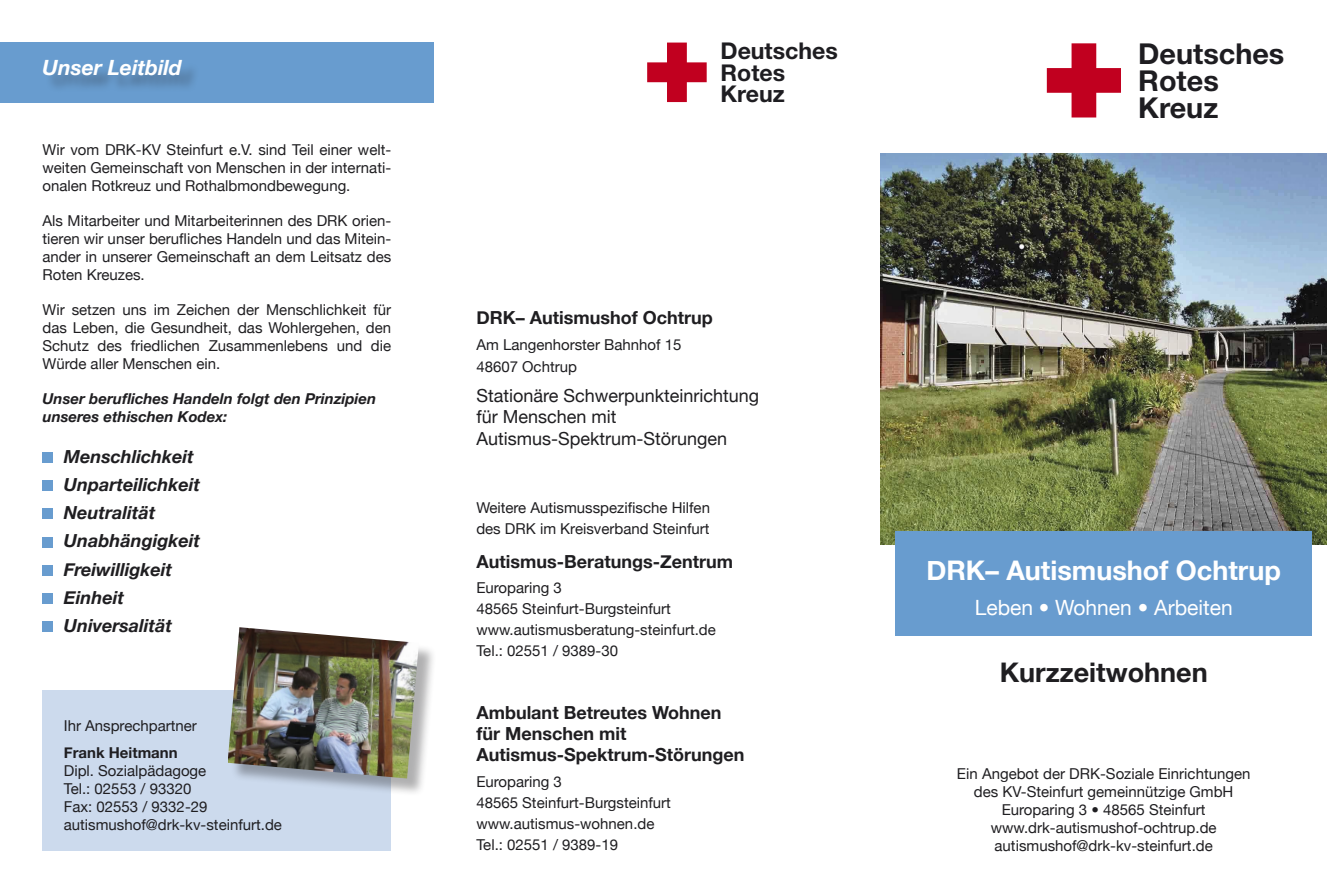
<style>
.page{position:relative;width:1327px;height:893px;background:#fff}
.page>*{position:absolute;margin:0;border:0;box-sizing:border-box;transform-origin:0 0}
.t1{font:700 28.8px/26.7px "Helvetica Neue";color:#1e1d21}
.t2{font:700 27px "Helvetica Neue";color:#fff}
.t3{font:700 27px "Helvetica Neue";color:#1f1e21}
.t4{font:700 23.1px/21.5px "Helvetica Neue";color:#1e1d21}
.t5{font:21px "Helvetica Neue";color:#fff}
.t6{font:italic 700 21px "Helvetica Neue";color:#fff}
.t7{font:700 18px/21px "Helvetica Neue";color:#1f1e21}
.t8{font:italic 700 18px/28.2px "Helvetica Neue";color:#1f1e21}
.t9{font:18px/21.6px "Helvetica Neue";color:#1f1e21}
.t10{font:15px/18px "Helvetica Neue";color:#1f1e21}
.t11{font:italic 700 15px/18px "Helvetica Neue";color:#1f1e21}
.t12{font:700 15px "Helvetica Neue";color:#1f1e21}
</style>
<div class="page">
<div style="left:43px;top:690px;width:348px;height:160px;background:#c7d6ec"></div>
<div style="left:0;top:43px;width:434px;height:60px;background:#689ccf"></div>
<div style="left:43px;top:452px;width:10px;height:11px;background:#689ccf"></div>
<div style="left:43px;top:480px;width:10px;height:11px;background:#689ccf"></div>
<div style="left:43px;top:508px;width:10px;height:11px;background:#689ccf"></div>
<div style="left:43px;top:537px;width:10px;height:10px;background:#689ccf"></div>
<div style="left:43px;top:565px;width:10px;height:11px;background:#689ccf"></div>
<div style="left:43px;top:593px;width:10px;height:11px;background:#689ccf"></div>
<div style="left:43px;top:622px;width:10px;height:10px;background:#689ccf"></div>
<img style="left:880px;top:153px;width:447px;height:391px">
<div style="left:895px;top:531px;width:417px;height:105px;background:#689ccf"></div>
<svg style="left:1047px;top:43px;width:74px;height:74px"></svg>
<svg style="left:647px;top:43px;width:59px;height:59px"></svg>
<div style="left:45px;top:62px;width:155px;height:31px;background:#1f1e21;opacity:.35"></div>
<div style="left:230px;top:629px;width:207px;height:167px;background:#1f1e21;opacity:.35"></div>
<img style="left:228px;top:627px;width:191px;height:151px">
<h3 class="t6" style="left:43px;top:54px;width:141px">Unser Leitbild</h3>
<p class="t10" style="left:43px;top:140px;width:350px;text-align:justify">Wir vom DRK-KV Steinfurt e.V. sind Teil einer welt&shy;weiten Gemeinschaft von Menschen in der internati&shy;onalen Rotkreuz und Rothalbmondbewegung.</p>
<p class="t10" style="left:43px;top:211px;width:350px;text-align:justify">Als Mitarbeiter und Mitarbeiterinnen des DRK orien&shy;tieren wir unser berufliches Handeln und das Mitein&shy;ander in unserer Gemeinschaft an dem Leitsatz des Roten Kreuzes.</p>
<p class="t10" style="left:43px;top:300px;width:350px;text-align:justify">Wir setzen uns im Zeichen der Menschlichkeit für das Leben, die Gesundheit, das Wohlergehen, den Schutz des friedlichen Zusammenlebens und die Würde aller Menschen ein.</p>
<p class="t11" style="left:43px;top:389px;width:335px">Unser berufliches Handeln folgt den Prinzipien unseres ethischen Kodex:</p>
<p class="t8" style="left:64px;top:442px;width:138px">Menschlichkeit<br>Unparteilichkeit<br>Neutralität<br>Unabhängigkeit<br>Freiwilligkeit<br>Einheit<br>Universalität</p>
<p class="t10" style="left:64px;top:717px;width:135px">Ihr Ansprechpartner</p>
<p class="t12" style="left:64px;top:743px;width:115px">Frank Heitmann</p>
<p class="t10" style="left:64px;top:761px;width:220px">Dipl. Sozialpädagoge<br>Tel.: 02553 / 93320<br>Fax: 02553 / 9332-29 autismushof@drk-kv-steinfurt.de</p>
<h3 class="t4" style="left:720px;top:40px;width:119px">Deutsches<br>Rotes<br>Kreuz</h3>
<p class="t7" style="left:476px;top:306px;width:238px">DRK– Autismushof Ochtrup</p>
<p class="t10" style="left:476px;top:334px;width:207px;line-height:21.6px">Am Langenhorster Bahnhof 15<br>48607 Ochtrup</p>
<p class="t9" style="left:476px;top:384px;width:284px">Stationäre Schwerpunkteinrichtung für Menschen mit<br>Autismus-Spektrum-Störungen</p>
<p class="t10" style="left:476px;top:497px;width:235px;line-height:21px">Weitere Autismusspezifische Hilfen des DRK im Kreisverband Steinfurt</p>
<p class="t7" style="left:476px;top:551px;width:258px">Autismus-Beratungs-Zentrum</p>
<p class="t10" style="left:476px;top:577px;width:241px;line-height:21px">Europaring 3<br>48565 Steinfurt-Burgsteinfurt www.autismusberatung-steinfurt.de<br>Tel.: 02551 / 9389-30</p>
<h1 class="t1" style="left:1138px;top:40px;width:148px">Deutsches<br>Rotes<br>Kreuz</h1>
<h2 class="t2" style="left:926px;top:553px;width:356px">DRK– Autismushof Ochtrup</h2>
<h3 class="t5" style="left:974px;top:595px;width:259px">Leben • Wohnen • Arbeiten</h3>
<h2 class="t3" style="left:999px;top:656px;width:210px">Kurzzeitwohnen</h2>
<p class="t7" style="left:476px;top:702px;width:269px">Ambulant Betreutes Wohnen für Menschen mit<br>Autismus-Spektrum-Störungen</p>
<p class="t10" style="left:476px;top:771px;width:196px;line-height:21px">Europaring 3<br>48565 Steinfurt-Burgsteinfurt www.autismus-wohnen.de<br>Tel.: 02551 / 9389-19</p>
<p class="t10" style="left:957px;top:764px;width:295px;text-align:center">Ein Angebot der DRK-Soziale Einrichtungen des KV-Steinfurt gemeinnützige GmbH Europaring 3 • 48565 Steinfurt www.drk-autismushof-ochtrup.de autismushof@drk-kv-steinfurt.de</p>
</div>
